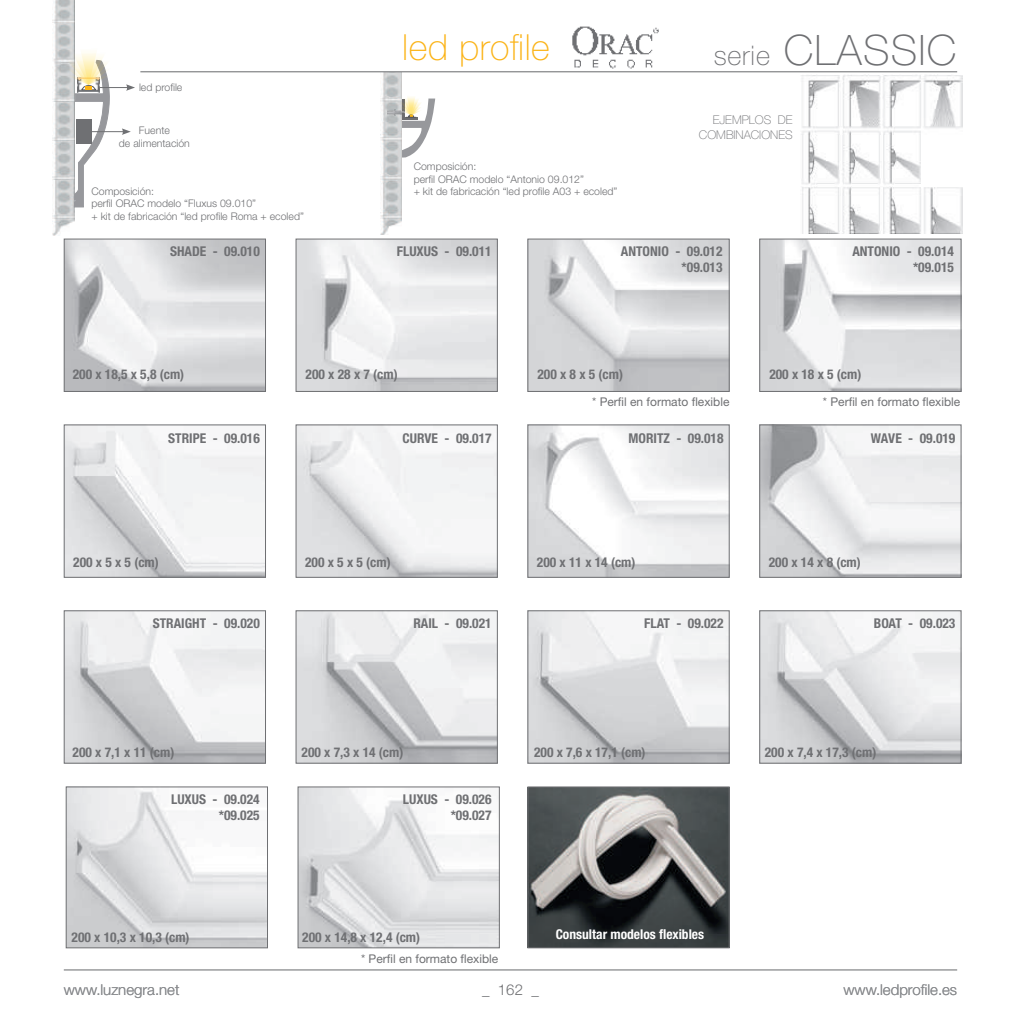
<style>
.page{position:relative;width:1021px;height:1021px;background:#fff}
.page>*{position:absolute;margin:0;border:0;box-sizing:border-box;transform-origin:0 0}
.t1{font:100 42px "Helvetica Neue LT Std";letter-spacing:.03em;color:#6f7073}
.t2{font:100 36px "Helvetica Neue LT Std";letter-spacing:.015em;color:#fbb316}
.t3{font:300 15px "Helvetica Neue LT Std";color:#8a8c8f}
.t4{font:300 15px "Helvetica Neue LT Std";color:#6f7073}
.t5{font:700 condensed 13.5px/16.2px "Helvetica Neue LT Std";color:#6f7073;text-align:right}
.t6{font:700 condensed 13.5px "Helvetica Neue LT Std";color:#fff}
.t7{font:12px "Helvetica Neue LT Std";color:#6f7073}
.t8{font:100 12px/14.4px "Helvetica Neue LT Std";color:#6f7073;text-align:right}
.t9{font:300 10.5px/12.6px "Helvetica Neue LT Std";color:#6f7073}
.s1{font-size:27px}
</style>
<div class="page">
<img style="left:801px;top:75px;width:161px;height:158px">
<hr style="left:64px;top:969px;width:893px;height:1px;background:#6f7073">
<img style="left:66px;top:241px;width:198px;height:149px">
<div style="left:64px;top:239px;width:202px;height:153px;border:1px solid #6f7073"></div>
<img style="left:298px;top:241px;width:197px;height:149px">
<div style="left:296px;top:239px;width:201px;height:153px;border:1px solid #6f7073"></div>
<img style="left:529px;top:241px;width:198px;height:149px">
<div style="left:527px;top:239px;width:202px;height:153px;border:1px solid #6f7073"></div>
<img style="left:761px;top:241px;width:198px;height:149px">
<div style="left:759px;top:239px;width:202px;height:153px;border:1px solid #6f7073"></div>
<img style="left:66px;top:426px;width:198px;height:149px">
<div style="left:64px;top:424px;width:202px;height:153px;border:1px solid #6f7073"></div>
<img style="left:298px;top:426px;width:197px;height:149px">
<div style="left:296px;top:424px;width:201px;height:153px;border:1px solid #6f7073"></div>
<img style="left:761px;top:426px;width:198px;height:149px">
<div style="left:759px;top:424px;width:202px;height:153px;border:1px solid #6f7073"></div>
<img style="left:529px;top:426px;width:198px;height:149px">
<div style="left:527px;top:424px;width:202px;height:153px;border:1px solid #6f7073"></div>
<img style="left:761px;top:612px;width:198px;height:149px">
<div style="left:759px;top:610px;width:202px;height:153px;border:1px solid #6f7073"></div>
<img style="left:529px;top:612px;width:198px;height:149px">
<div style="left:527px;top:610px;width:202px;height:153px;border:1px solid #6f7073"></div>
<img style="left:66px;top:612px;width:198px;height:149px">
<div style="left:64px;top:610px;width:202px;height:153px;border:1px solid #6f7073"></div>
<img style="left:298px;top:612px;width:197px;height:149px">
<div style="left:296px;top:610px;width:201px;height:153px;border:1px solid #6f7073"></div>
<img style="left:300px;top:788px;width:197px;height:158px">
<div style="left:298px;top:786px;width:201px;height:162px;border:1px solid #6f7073"></div>
<img style="left:68px;top:788px;width:198px;height:158px">
<div style="left:66px;top:786px;width:202px;height:162px;border:1px solid #6f7073"></div>
<img style="left:53px;top:0;width:21px;height:236px">
<img style="left:572px;top:26px;width:87px;height:43px">
<img style="left:380px;top:72px;width:22px;height:163px">
<hr style="left:85px;top:131px;width:39px;height:1px;background:#6f7073">
<svg style="left:122px;top:128px;width:9px;height:7px"></svg>
<hr style="left:93px;top:87px;width:35px;height:1px;background:#6f7073">
<svg style="left:126px;top:84px;width:9px;height:7px"></svg>
<svg style="left:67px;top:47px;width:45px;height:160px"></svg>
<svg style="left:399px;top:95px;width:36px;height:64px"></svg>
<img style="left:388px;top:110px;width:17px;height:5px">
<img style="left:529px;top:788px;width:198px;height:158px">
<div style="left:527px;top:786px;width:202px;height:162px;border:1px solid #6f7073"></div>
<hr style="left:140px;top:71px;width:817px;height:1px;background:#6f7073">
<p class="t9" style="left:139px;top:81px;width:45px">led profile</p>
<p class="t9" style="left:119px;top:124px;width:72px;text-align:center">Fuente<br>de alimentación</p>
<p class="t9" style="left:91px;top:184px;width:214px">Composición:<br>perfil ORAC modelo “Fluxus 09.010”<br>+ kit de fabricación “led profile Roma + ecoled”</p>
<h2 class="t2" style="left:402px;top:27px;width:149px">led profile</h2>
<h1 class="t1" style="left:713px;top:26px;width:244px"><span class="s1">serie</span> CLASSIC</h1>
<p class="t9" style="left:414px;top:160px;width:205px">Composición:<br>perfil ORAC modelo “Antonio 09.012”<br>+ kit de fabricación “led profile A03 + ecoled”</p>
<p class="t8" style="left:699px;top:113px;width:95px">EJEMPLOS DE<br>COMBINACIONES</p>
<p class="t5" style="left:170px;top:243px;width:91px">SHADE - 09.010</p>
<p class="t5" style="left:397px;top:243px;width:96px">FLUXUS - 09.011</p>
<p class="t5" style="left:621px;top:243px;width:103px">ANTONIO - 09.012 *09.013</p>
<p class="t5" style="left:852px;top:243px;width:103px">ANTONIO - 09.014 *09.015</p>
<p class="t5" style="left:73px;top:365px;width:113px">200 x 18,5 x 5,8 (cm)</p>
<p class="t5" style="left:305px;top:366px;width:94px">200 x 28 x 7 (cm)</p>
<p class="t5" style="left:537px;top:366px;width:87px">200 x 8 x 5 (cm)</p>
<p class="t5" style="left:769px;top:366px;width:94px">200 x 18 x 5 (cm)</p>
<p class="t7" style="left:592px;top:394px;width:139px">* Perfil en formato flexible</p>
<p class="t7" style="left:823px;top:394px;width:139px">* Perfil en formato flexible</p>
<p class="t5" style="left:168px;top:429px;width:93px">STRIPE - 09.016</p>
<p class="t5" style="left:402px;top:429px;width:91px">CURVE - 09.017</p>
<p class="t5" style="left:628px;top:429px;width:97px">MORITZ - 09.018</p>
<p class="t5" style="left:870px;top:429px;width:86px">WAVE - 09.019</p>
<p class="t5" style="left:73px;top:553px;width:87px">200 x 5 x 5 (cm)</p>
<p class="t5" style="left:305px;top:553px;width:87px">200 x 5 x 5 (cm)</p>
<p class="t5" style="left:537px;top:553px;width:100px">200 x 11 x 14 (cm)</p>
<p class="t5" style="left:768px;top:553px;width:94px">200 x 14 x 8 (cm)</p>
<p class="t5" style="left:153px;top:614px;width:109px">STRAIGHT - 09.020</p>
<p class="t5" style="left:413px;top:614px;width:80px">RAIL - 09.021</p>
<p class="t5" style="left:644px;top:614px;width:81px">FLAT - 09.022</p>
<p class="t5" style="left:873px;top:614px;width:83px">BOAT - 09.023</p>
<p class="t5" style="left:73px;top:744px;width:103px">200 x 7,1 x 11 (cm)</p>
<p class="t5" style="left:301px;top:744px;width:103px">200 x 7,3 x 14 (cm)</p>
<p class="t5" style="left:534px;top:744px;width:113px">200 x 7,6 x 17,1 (cm)</p>
<p class="t5" style="left:764px;top:744px;width:113px">200 x 7,4 x 17,3 (cm)</p>
<p class="t5" style="left:171px;top:790px;width:90px">LUXUS - 09.024 *09.025</p>
<p class="t5" style="left:403px;top:790px;width:90px">LUXUS - 09.026 *09.027</p>
<p class="t5" style="left:72px;top:929px;width:119px">200 x 10,3 x 10,3 (cm)</p>
<p class="t5" style="left:302px;top:929px;width:119px">200 x 14,8 x 12,4 (cm)</p>
<p class="t7" style="left:361px;top:951px;width:139px">* Perfil en formato flexible</p>
<p class="t6" style="left:555px;top:925px;width:150px">Consultar modelos flexibles</p>
<p class="t3" style="left:64px;top:980px;width:117px">www.luznegra.net</p>
<p class="t4" style="left:482px;top:980px;width:58px">_ 162 _</p>
<p class="t3" style="left:843px;top:980px;width:115px">www.ledprofile.es</p>
</div>
